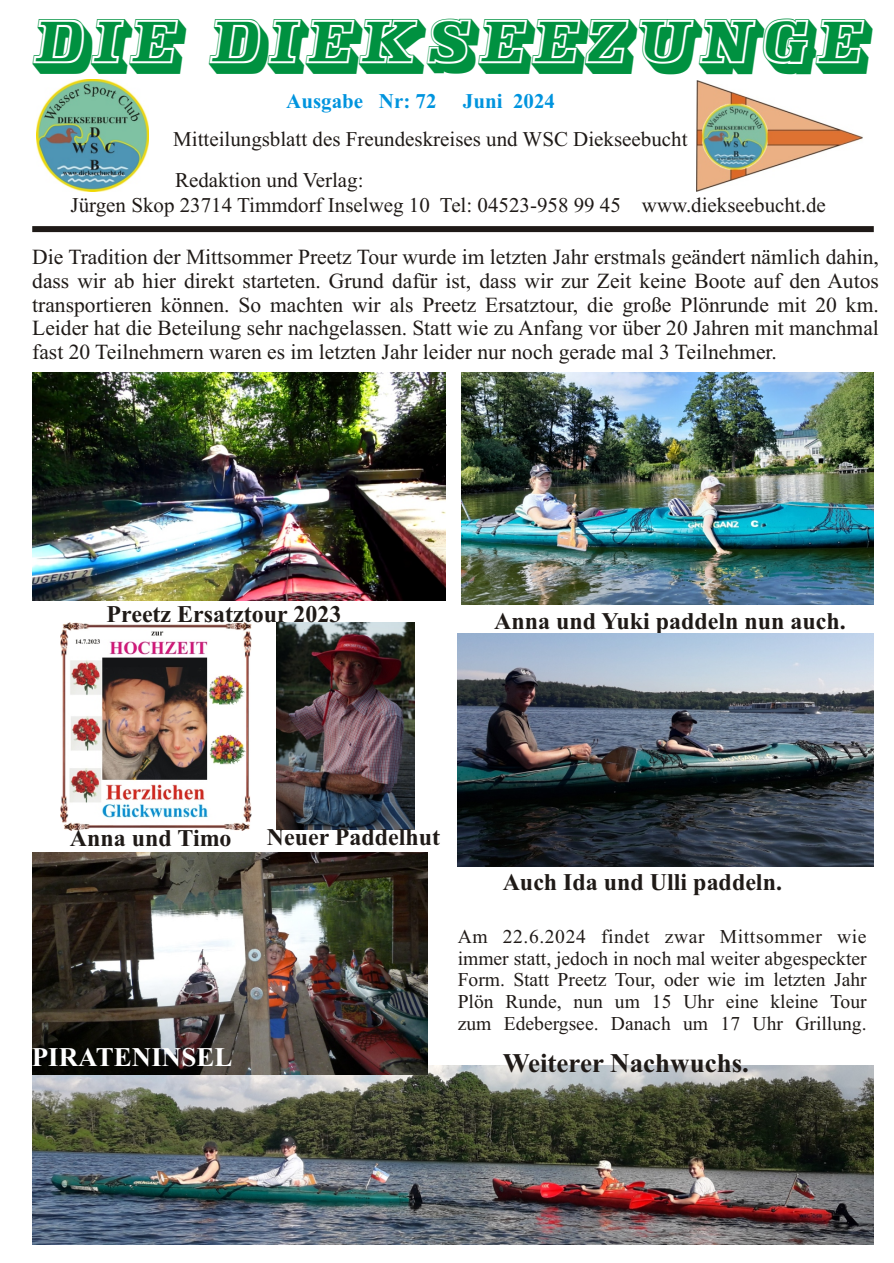
<style>
.page{position:relative;width:894px;height:1263px;background:#fff}
.page>*{position:absolute;margin:0;border:0;box-sizing:border-box;transform-origin:0 0}
.t1{font:60.75px "Decorated 035 BT";color:#009140;scale:.79 1}
.t2{font:700 27px "Times New Roman";color:#1f1a17}
.t3{font:700 27px "Times New Roman";color:#fff}
.t4{font:700 24px "Times New Roman";color:#1f1a17}
.t5{font:21.6px/23.9px "Times New Roman";color:#1f1a17;text-align:justify}
.t6{font:21px/41.1px "Times New Roman";color:#1f1a17}
.t7{font:700 21px "Times New Roman";color:#0094de}
.t8{font:19.65px/21.8px "Times New Roman";color:#1f1a17;text-align:justify}
</style>
<div class="page">
<img style="left:36px;top:80px;width:113px;height:112px">
<img style="left:697px;top:81px;width:166px;height:110px">
<div style="left:32px;top:226px;width:842px;height:6px;background:#1f1a17"></div>
<img style="left:462px;top:373px;width:412px;height:232px">
<img style="left:32px;top:372px;width:414px;height:229px">
<img style="left:277px;top:622px;width:138px;height:207px">
<img style="left:60px;top:622px;width:192px;height:208px">
<img style="left:32px;top:1065px;width:842px;height:179px">
<img style="left:458px;top:633px;width:416px;height:234px">
<img style="left:32px;top:852px;width:395px;height:223px">
<h1 class="t1" style="left:34px;top:18px;width:1060px">DIE DIEKSEEZUNGE</h1>
<p class="t7" style="left:286px;top:94px;width:270px">Ausgabe Nr: 72 Juni 2024</p>
<p class="t6" style="left:173px;top:121px;width:516px">Mitteilungsblatt des Freundeskreises und WSC Diekseebucht<br>Redaktion und Verlag:</p>
<p class="t6" style="left:71px;top:186px;width:757px">Jürgen Skop 23714 Timmdorf Inselweg 10 Tel: 04523-958 99 45 www.diekseebucht.de</p>
<p class="t5" style="left:32px;top:247px;width:848px">Die Tradition der Mittsommer Preetz Tour wurde im letzten Jahr erstmals geändert nämlich dahin, dass wir ab hier direkt starteten. Grund dafür ist, dass wir zur Zeit keine Boote auf den Autos transportieren können. So machten wir als Preetz Ersatztour, die große Plönrunde mit 20 km.<br>Leider hat die Beteilung sehr nachgelassen. Statt wie zu Anfang vor über 20 Jahren mit manchmal fast 20 Teilnehmern waren es im letzten Jahr leider nur noch gerade mal 3 Teilnehmer.</p>
<p class="t6" style="left:443px;top:401px;width:7px">.</p>
<p class="t4" style="left:106px;top:606px;width:236px">Preetz Ersatztour 2023</p>
<p class="t4" style="left:494px;top:613px;width:353px">Anna und Yuki paddeln nun auch.</p>
<p class="t4" style="left:70px;top:830px;width:163px">Anna und Timo</p>
<p class="t3" style="left:32px;top:1048px;width:202px">PIRATENINSEL</p>
<p class="t4" style="left:267px;top:829px;width:175px">Neuer Paddelhut</p>
<p class="t4" style="left:503px;top:873px;width:281px">Auch Ida und Ulli paddeln.</p>
<p class="t8" style="left:458px;top:927px;width:411px">Am 22.6.2024 findet zwar Mittsommer wie immer statt, jedoch in noch mal weiter abgespeckter Form. Statt Preetz Tour, oder wie im letzten Jahr Plön Runde, nun um 15 Uhr eine kleine Tour zum Edebergsee. Danach um 17 Uhr Grillung.</p>
<p class="t2" style="left:503px;top:1053px;width:248px">Weiterer Nachwuchs.</p>
</div>
